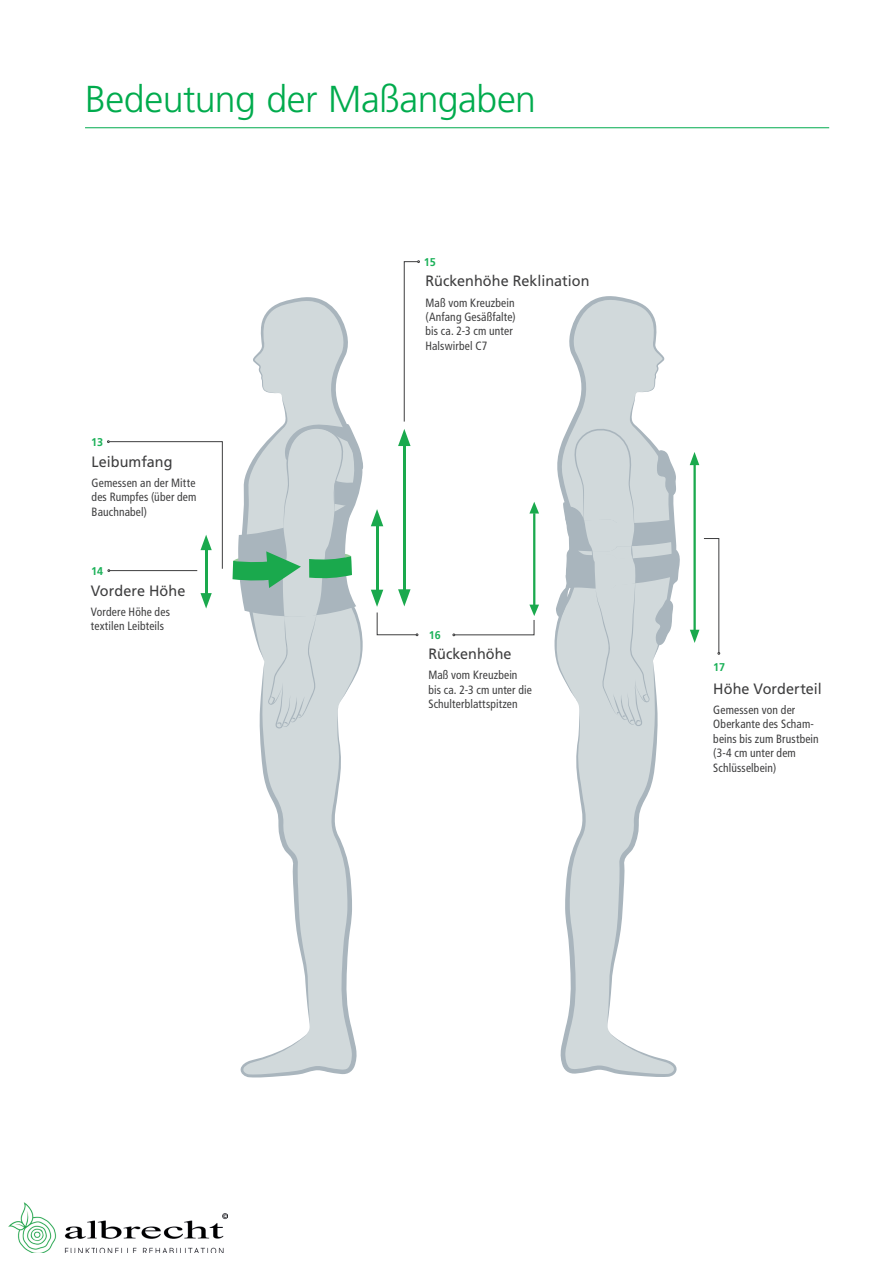
<style>
.page{position:relative;width:893px;height:1263px;background:#fff}
.page>*{position:absolute;margin:0;border:0;box-sizing:border-box;transform-origin:0 0}
.t1{font:300 37.5px "Frutiger LT Std";letter-spacing:-.015em;color:#00ab4d}
.t2{font:15px "Frutiger LT Std";letter-spacing:.005em;color:#3e3e3f;scale:.96 1}
.t3{font:condensed 12px/14.4px "Frutiger LT Std";letter-spacing:.01em;color:#3e3e3f;scale:.96 1}
.t4{font:700 11.25px "Frutiger LT Std";color:#1cb159;scale:.96 1}
</style>
<div class="page">
<img style="left:9px;top:1202px;width:218px;height:51px">
<svg style="left:404px;top:260px;width:16px;height:162px"></svg>
<hr style="left:693px;top:460px;width:3px;height:176px;background:#1aa94d">
<svg style="left:690px;top:538px;width:30px;height:116px"></svg>
<svg style="left:690px;top:452px;width:9px;height:13px"></svg>
<hr style="left:533px;top:513px;width:2px;height:97px;background:#1aa94d">
<svg style="left:453px;top:605px;width:86px;height:31px"></svg>
<svg style="left:529px;top:502px;width:10px;height:11px"></svg>
<svg style="left:554px;top:296px;width:126px;height:781px"></svg>
<hr style="left:403px;top:444px;width:3px;height:156px;background:#1aa94d">
<svg style="left:398px;top:429px;width:13px;height:17px"></svg>
<hr style="left:205px;top:542px;width:2px;height:54px;background:#1aa94d">
<svg style="left:200px;top:593px;width:12px;height:15px"></svg>
<svg style="left:107px;top:440px;width:116px;height:132px"></svg>
<hr style="left:376px;top:518px;width:2px;height:83px;background:#1aa94d">
<svg style="left:371px;top:589px;width:47px;height:47px"></svg>
<svg style="left:371px;top:509px;width:12px;height:17px"></svg>
<svg style="left:232px;top:297px;width:131px;height:781px"></svg>
<hr style="left:85px;top:127px;width:744px;height:1px;background:#00ab4d">
<h1 class="t1" style="left:85px;top:78px;width:453px">Bedeutung der Maßangaben</h1>
<p class="t4" style="left:91px;top:436px;width:14px">13</p>
<p class="t2" style="left:92px;top:453px;width:86px">Leibumfang</p>
<p class="t3" style="left:92px;top:476px;width:111px;text-align:justify">Gemessen an der Mitte des Rumpfes (über dem Bauchnabel)</p>
<p class="t4" style="left:91px;top:565px;width:14px">14</p>
<p class="t2" style="left:91px;top:582px;width:100px">Vordere Höhe</p>
<p class="t3" style="left:91px;top:605px;width:84px">Vordere Höhe des textilen Leibteils</p>
<p class="t4" style="left:424px;top:255px;width:14px">15</p>
<p class="t2" style="left:425px;top:272px;width:172px">Rückenhöhe Reklination</p>
<p class="t3" style="left:425px;top:295px;width:95px">Maß vom Kreuzbein (Anfang Gesäßfalte) bis ca. 2-3 cm unter<br>Halswirbel C7</p>
<p class="t4" style="left:429px;top:628px;width:14px">16</p>
<p class="t2" style="left:428px;top:645px;width:88px">Rückenhöhe</p>
<p class="t3" style="left:428px;top:668px;width:109px">Maß vom Kreuzbein bis ca. 2-3 cm unter die<br>Schulterblattspitzen</p>
<p class="t4" style="left:713px;top:661px;width:14px">17</p>
<p class="t2" style="left:713px;top:680px;width:115px">Höhe Vorderteil</p>
<p class="t3" style="left:713px;top:703px;width:111px">Gemessen von der<br>Oberkante des Scham&shy;beins bis zum Brustbein (3-4 cm unter dem<br>Schlüsselbein)</p>
</div>
